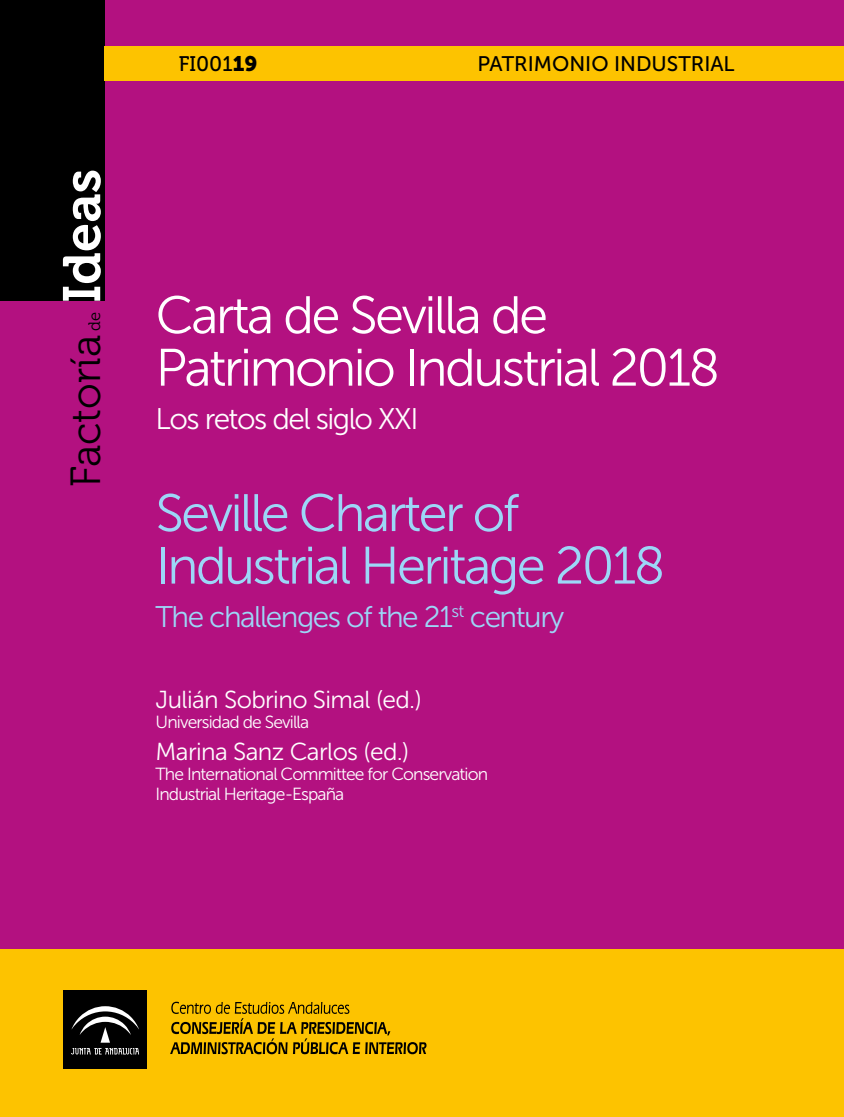
<style>
.page{position:relative;width:844px;height:1117px;background:#fff}
.page>*{position:absolute;margin:0;border:0;box-sizing:border-box;transform-origin:0 0}
.PORT_Titulo{font:52.5px/52.5px "Museo Sans 300";letter-spacing:-.05em;color:#fff}
.PORT_Titulo-2{font:52.5px/52.5px "Museo Sans 300";letter-spacing:-.05em;color:#9cd7f7}
.t1{font:52.5px "Museo 700";color:#fff}
.t2{font:42px "Museo 300";color:#000}
.PORT_Subtitulo{font:29.75px "Museo Sans 300";letter-spacing:-.05em;color:#9cd7f7}
.PORT_Subtitulo-2{font:29.75px "Museo Sans 300";letter-spacing:-.05em;color:#fff}
.PORT_Autor{font:24.5px "Museo Sans 300";letter-spacing:-.025em;color:#fff}
.B_texto{font:21px "Museo Sans 500";color:#000}
.PORT_Organismo{font:17.5px/20.1px "Museo Sans 300";letter-spacing:-.05em;color:#fff}
.t3{font:16.62px "Museo 300";color:#000}
.s1{font-family:"Museo 500"}
.s2{font-family:"Museo Sans 900"}
</style>
<div class="page">
<div style="left:0;top:0;width:843px;height:1116px;background:#b31180"></div>
<div style="left:0;top:949px;width:843px;height:167px;background:#fdc300"></div>
<div style="left:0;top:0;width:104px;height:301px;background:#000"></div>
<svg style="left:170px;top:1001px;width:256px;height:52px"></svg>
<div style="left:63px;top:990px;width:84px;height:78px;background:#000"></div>
<svg style="left:71px;top:1006px;width:68px;height:48px"></svg>
<div style="left:104px;top:46px;width:739px;height:34px;background:#fdc300"></div>
<h1 class="t1" style="left:53px;top:302px;width:135px;rotate:-90deg">Ideas</h1>
<p class="t3" style="left:85px;top:330px;width:20px;rotate:-90deg">de</p>
<h2 class="t2" style="left:63px;top:487px;width:154px;rotate:-90deg">Factoría</h2>
<p class="B_texto" style="left:179px;top:52px;width:80px"><span class="s1">FI</span>001<span class="s2">19</span></p>
<p class="B_texto" style="left:477px;top:52px;width:259px">PATRIMONIO INDUSTRIAL</p>
<p class="PORT_Titulo" style="left:155px;top:289px;width:566px">Carta de Sevilla de<br>Patrimonio Industrial 2018</p>
<p class="PORT_Subtitulo-2" style="left:155px;top:402px;width:264px">Los retos del siglo XXI</p>
<p class="PORT_Titulo-2" style="left:155px;top:487px;width:511px">Seville Charter of<br>Industrial Heritage 2018</p>
<p class="PORT_Subtitulo" style="left:155px;top:600px;width:410px">The challenges of the 21<sup>st</sup> century</p>
<p class="PORT_Autor" style="left:155px;top:686px;width:268px">Julián Sobrino Simal (ed.)</p>
<p class="PORT_Organismo" style="left:155px;top:712px;width:155px">Universidad de Sevilla</p>
<p class="PORT_Autor" style="left:155px;top:737px;width:255px">Marina Sanz Carlos (ed.)</p>
<p class="PORT_Organismo" style="left:155px;top:763px;width:334px">The International Committee for Conservation<br>Industrial Heritage-España</p>
</div>
